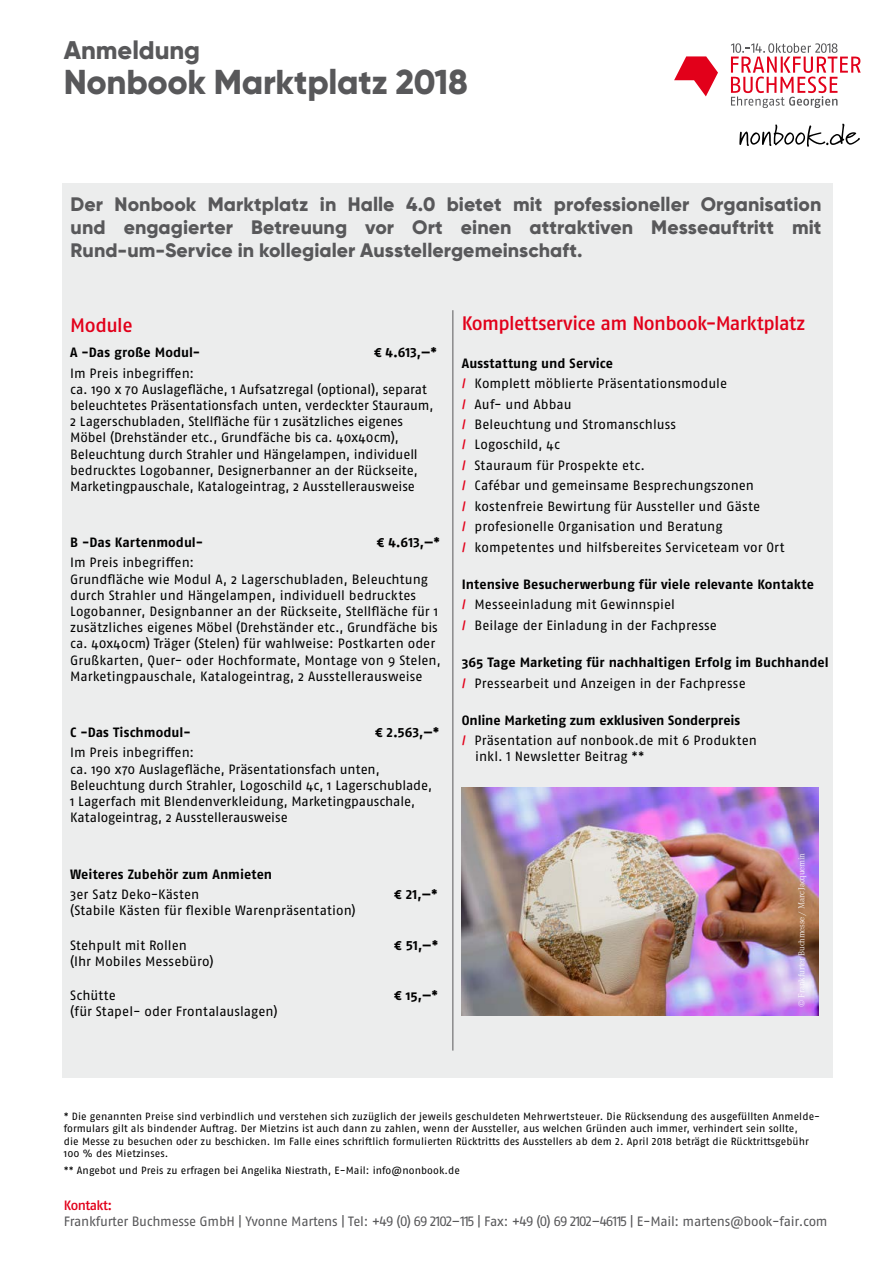
<style>
.page{position:relative;width:893px;height:1263px;background:#fff}
.page>*{position:absolute;margin:0;border:0;box-sizing:border-box;transform-origin:0 0}
.t1{font:800 34.5px "Gilroy";letter-spacing:-.01em;color:#58585a}
.t2{font:800 25.5px "Gilroy";letter-spacing:-.005em;color:#58585a}
.t3{font:800 19.5px/23.4px "Gilroy";letter-spacing:.005em;color:#58585a;text-align:justify}
.t4{font:500 19.5px "Fago Pro";letter-spacing:-.03em;color:#e2001a}
.t5{font:13.5px/16.2px "Fago Pro";color:#000}
.t6{font:700 13.5px/20.4px "Fago Pro";color:#000}
.t7{font:13.5px "Fago Buch";letter-spacing:-.02em;color:#58585a}
.t8{font:500 13.5px "Fago Buch";letter-spacing:-.04em;color:#e2001a}
.t9{font:10.5px/12.6px "Fago Pro";letter-spacing:.01em;color:#000}
.t10{font:300 9px "Corporate A";letter-spacing:-.02em;color:#fff}
.s1{font-weight:700}
.s2{font-weight:500;color:#e2001a}
.s3{font-weight:400}
</style>
<div class="page">
<div style="left:62px;top:184px;width:770px;height:894px;background:#eceded"></div>
<svg style="left:674px;top:56px;width:44px;height:40px"></svg>
<svg style="left:731px;top:43px;width:130px;height:65px"></svg>
<hr style="left:452px;top:310px;width:1px;height:740px;background:#58585a">
<svg style="left:739px;top:124px;width:121px;height:23px"></svg>
<img style="left:462px;top:787px;width:356px;height:228px">
<h2 class="t2" style="left:64px;top:34px;width:138px">Anmeldung</h2>
<h1 class="t1" style="left:64px;top:60px;width:406px">Nonbook Marktplatz 2018</h1>
<h3 class="t3" style="left:71px;top:192px;width:752px">Der Nonbook Marktplatz in Halle 4.0 bietet mit professioneller Organisation und engagierter Betreuung vor Ort einen attraktiven Messeauftritt mit Rund-um-Service in kollegialer Ausstellergemeinschaft.</h3>
<h3 class="t4" style="left:70px;top:314px;width:64px">Module</h3>
<p class="t6" style="left:70px;top:342px;width:132px">A -Das große Modul-</p>
<p class="t6" style="left:374px;top:342px;width:65px">€ 4.613,—*</p>
<p class="t5" style="left:70px;top:365px;width:365px">Im Preis inbegriffen:<br>ca. 190 x 70 Auslagefläche, 1 Aufsatzregal (optional), separat beleuchtetes Präsentationsfach unten, verdeckter Stauraum, 2 Lagerschubladen, Stellfläche für 1 zusätzliches eigenes Möbel (Drehständer etc., Grundfäche bis ca. 40x40cm), Beleuchtung durch Strahler und Hängelampen, individuell bedrucktes Logobanner, Designerbanner an der Rückseite, Marketingpauschale, Katalogeintrag, 2 Ausstellerausweise</p>
<p class="t6" style="left:70px;top:532px;width:134px">B -Das Kartenmodul-</p>
<p class="t6" style="left:377px;top:532px;width:65px">€ 4.613,—*</p>
<p class="t5" style="left:70px;top:555px;width:372px">Im Preis inbegriffen:<br>Grundfläche wie Modul A, 2 Lagerschubladen, Beleuchtung durch Strahler und Hängelampen, individuell bedrucktes Logobanner, Designbanner an der Rückseite, Stellfläche für 1 zusätzliches eigenes Möbel (Drehständer etc., Grundfäche bis ca. 40x40cm) Träger (Stelen) für wahlweise: Postkarten oder Grußkarten, Quer- oder Hochformate, Montage von 9 Stelen, Marketingpauschale, Katalogeintrag, 2 Ausstellerausweise</p>
<p class="t6" style="left:70px;top:722px;width:122px">C -Das Tischmodul-</p>
<p class="t6" style="left:375px;top:722px;width:66px">€ 2.563,—*</p>
<p class="t5" style="left:70px;top:744px;width:363px">Im Preis inbegriffen:<br>ca. 190 x70 Auslagefläche, Präsentationsfach unten, Beleuchtung durch Strahler, Logoschild 4c, 1 Lagerschublade, 1 Lagerfach mit Blendenverkleidung, Marketingpauschale, Katalogeintrag, 2 Ausstellerausweise</p>
<p class="t6" style="left:70px;top:864px;width:204px">Weiteres Zubehör zum Anmieten</p>
<p class="t5" style="left:70px;top:886px;width:131px">3er Satz Deko-Kästen</p>
<p class="t6" style="left:394px;top:884px;width:45px">€ 21,—*</p>
<p class="t5" style="left:70px;top:902px;width:287px">(Stabile Kästen für flexible Warenpräsentation)</p>
<p class="t5" style="left:70px;top:937px;width:118px">Stehpult mit Rollen</p>
<p class="t6" style="left:394px;top:935px;width:45px">€ 51,—*</p>
<p class="t5" style="left:70px;top:953px;width:145px">(Ihr Mobiles Messebüro)</p>
<p class="t5" style="left:70px;top:987px;width:47px">Schütte</p>
<p class="t6" style="left:394px;top:985px;width:45px">€ 15,—*</p>
<p class="t5" style="left:70px;top:1003px;width:209px">(für Stapel- oder Frontalauslagen)</p>
<h3 class="t4" style="left:462px;top:312px;width:345px">Komplettservice am Nonbook-Marktplatz</h3>
<p class="t5" style="left:462px;top:353px;width:324px;line-height:20.4px"><span class="s1">Ausstattung und Service<br></span><span class="s2">/</span> Komplett möblierte Präsentationsmodule<br><span class="s2">/</span> Auf- und Abbau<br><span class="s2">/</span> Beleuchtung und Stromanschluss<br><span class="s2">/</span> Logoschild, 4c<br><span class="s2">/</span> Stauraum für Prospekte etc.<br><span class="s2">/</span> Cafébar und gemeinsame Besprechungszonen<br><span class="s2">/</span> kostenfreie Bewirtung für Aussteller und Gäste<br><span class="s2">/</span> profesionelle Organisation und Beratung<br><span class="s2">/</span> kompetentes und hilfsbereites Serviceteam vor Ort</p>
<p class="t5" style="left:462px;top:574px;width:354px;line-height:20.4px"><span class="s1">Intensive Besucherwerbung für viele relevante Kontakte </span><span class="s2">/</span> Messeeinladung mit Gewinnspiel<br><span class="s2">/</span> Beilage der Einladung in der Fachpresse</p>
<p class="t6" style="left:462px;top:652px;width:368px">365 Tage Marketing für nachhaltigen Erfolg im Buchhandel <span class="s2">/</span> <span class="s3">Pressearbeit und Anzeigen in der Fachpresse</span></p>
<p class="t6" style="left:462px;top:710px;width:297px">Online Marketing zum exklusiven Sonderpreis<br><span class="s2">/</span> <span class="s3">Präsentation auf nonbook.de mit 6 Produkten</span></p>
<p class="t5" style="left:475px;top:749px;width:171px">inkl. 1 Newsletter Beitrag **</p>
<p class="t10" style="left:797px;top:1006px;width:155px;rotate:-90deg">© Frankfurter Buchmesse / Marc Jacquemin</p>
<p class="t9" style="left:64px;top:1109px;width:758px">* Die genannten Preise sind verbindlich und verstehen sich zuzüglich der jeweils geschuldeten Mehrwertsteuer. Die Rücksendung des ausgefüllten Anmelde&shy;formulars gilt als bindender Auftrag. Der Mietzins ist auch dann zu zahlen, wenn der Aussteller, aus welchen Gründen auch immer, verhindert sein sollte,<br>die Messe zu besuchen oder zu beschicken. Im Falle eines schriftlich formulierten Rücktritts des Ausstellers ab dem 2. April 2018 beträgt die Rücktrittsgebühr 100 % des Mietzinses.</p>
<p class="t9" style="left:64px;top:1164px;width:398px">** Angebot und Preis zu erfragen bei Angelika Niestrath, E-Mail: info@nonbook.de</p>
<p class="t8" style="left:64px;top:1197px;width:50px">Kontakt:</p>
<p class="t7" style="left:64px;top:1213px;width:765px">Frankfurter Buchmesse GmbH | Yvonne Martens | Tel: +49 (0) 69 2102–115 | Fax: +49 (0) 69 2102–46115 | E-Mail: martens@book-fair.com</p>
</div>
